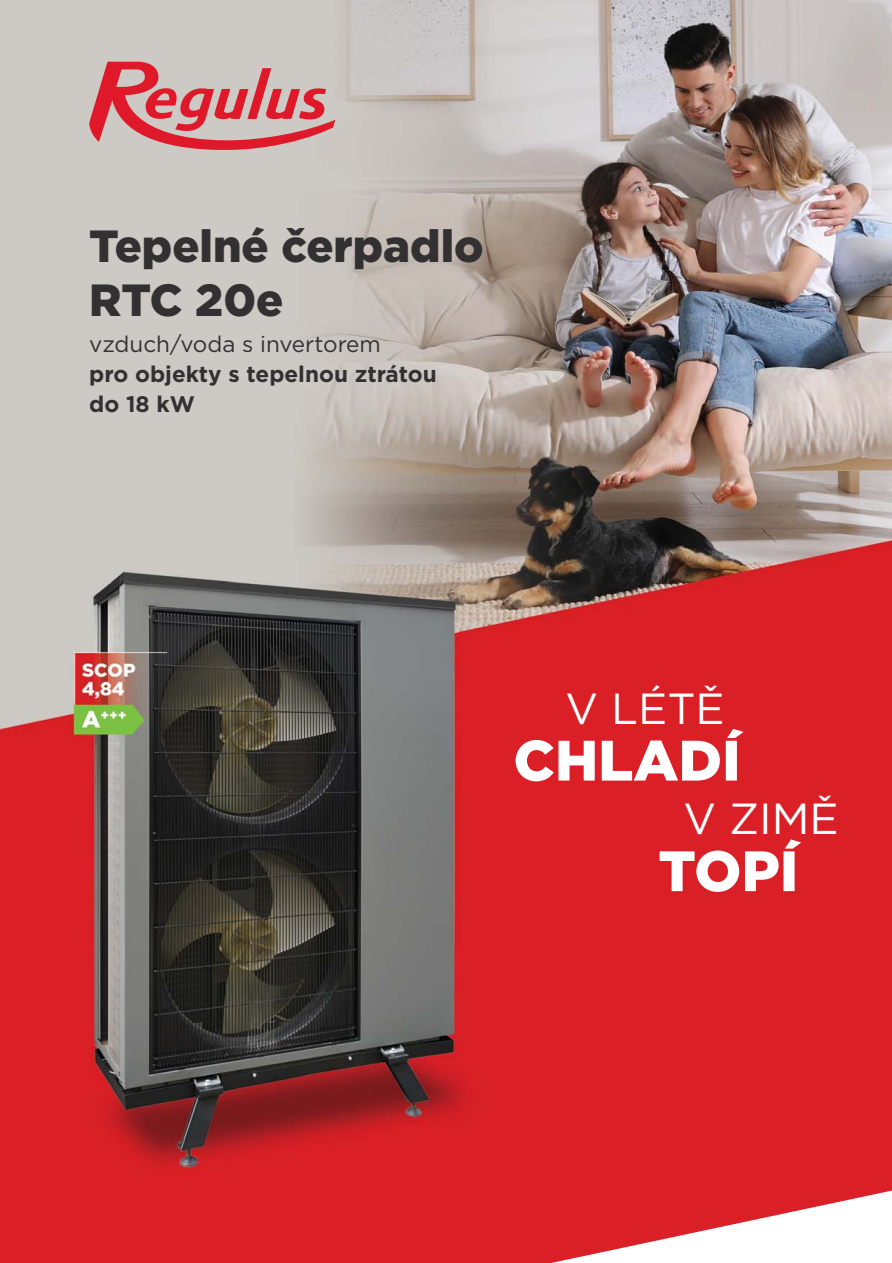
<style>
.page{position:relative;width:892px;height:1263px;background:#fff}
.page>*{position:absolute;margin:0;border:0;box-sizing:border-box;transform-origin:0 0}
.t1{font:900 56.85px "Gotham";color:#fff}
.t2{font:900 45px/54px "Gotham";color:#323031}
.t3{font:43.5px "Gotham";color:#fff}
.t4{font:700 22.5px/30px "Gotham";color:#323031}
.t5{font:22.5px "Gotham";color:#323031}
</style>
<div class="page">
<img style="left:0;top:0;width:892px;height:1263px">
<svg style="left:89px;top:62px;width:246px;height:89px;background:#d38b8d"></svg>
<svg style="left:495px;top:1111px;width:397px;height:152px;fill:#da1f26"></svg>
<h2 class="t2" style="left:89px;top:223px;width:396px">Tepelné čerpadlo<br>RTC 20e</h2>
<p class="t5" style="left:89px;top:334px;width:293px">vzduch/voda s invertorem</p>
<p class="t4" style="left:89px;top:361px;width:349px">pro objekty s tepelnou ztrátou do 18 kW</p>
<h3 class="t3" style="left:565px;top:688px;width:161px">V LÉTĚ</h3>
<h1 class="t1" style="left:513px;top:738px;width:229px">CHLADÍ</h1>
<h3 class="t3" style="left:683px;top:799px;width:157px">V ZIMĚ</h3>
<h1 class="t1" style="left:658px;top:848px;width:141px">TOPÍ</h1>
</div>
